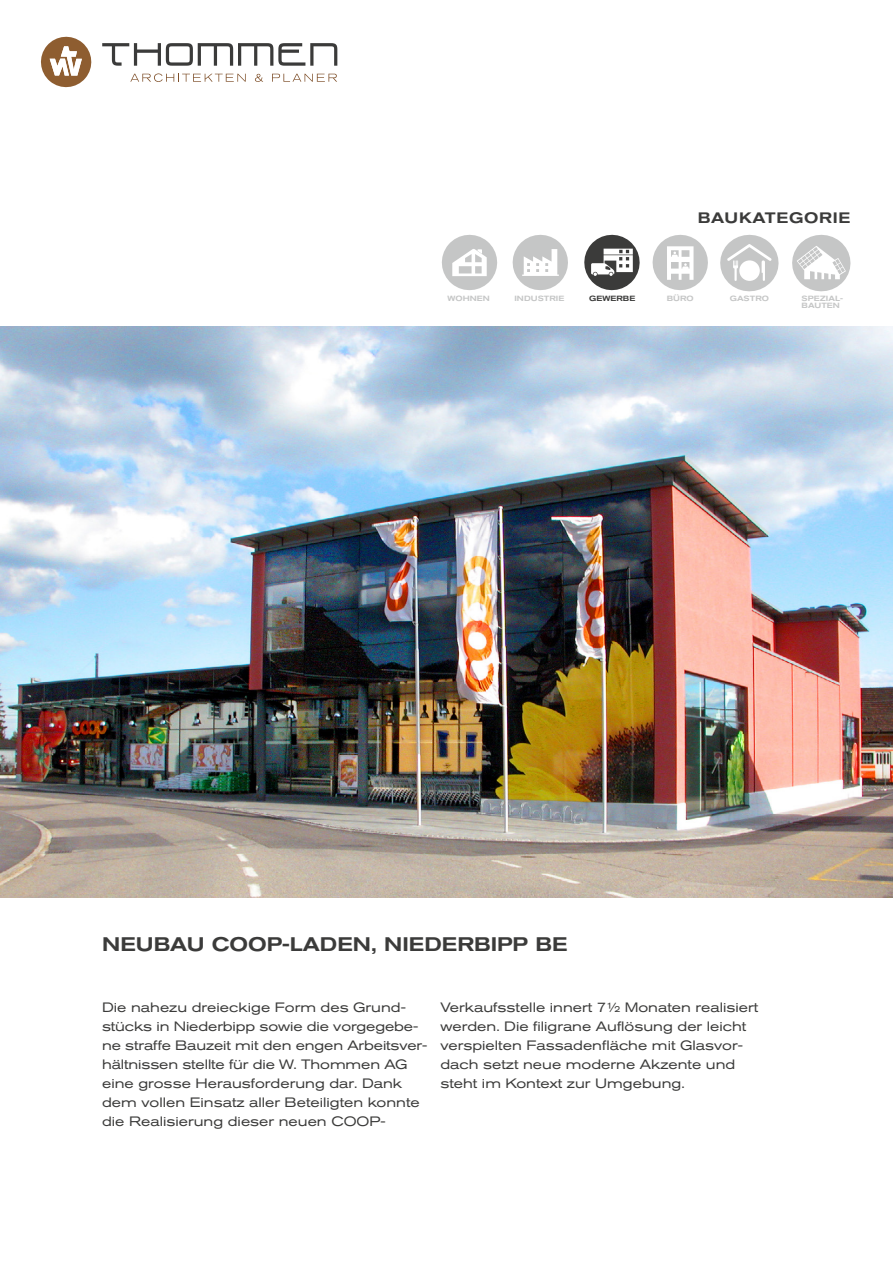
<style>
.page{position:relative;width:893px;height:1263px;background:#fff}
.page>*{position:absolute;margin:0;border:0;box-sizing:border-box;transform-origin:0 0}
.t1{font:500 expanded 19.5px "Akzidenz Grotesk BQ";color:#3b3b3a}
.t2{font:500 expanded 15px "Akzidenz Grotesk BQ";letter-spacing:.05em;color:#3b3b3a}
.t3{font:expanded 13.5px/19px "Akzidenz Grotesk BQ";color:#3b3b3a}
.t4{font:500 expanded 7.5px/7.5px "Akzidenz Grotesk BQ";letter-spacing:.01em;color:#c5c6c6}
.t5{font:500 expanded 7.5px "Akzidenz Grotesk BQ";letter-spacing:.01em;color:#3b3b3a}
</style>
<div class="page">
<svg style="left:130px;top:73px;width:116px;height:9px"></svg>
<svg style="left:255px;top:74px;width:8px;height:8px"></svg>
<svg style="left:272px;top:74px;width:65px;height:8px"></svg>
<svg style="left:102px;top:43px;width:235px;height:23px"></svg>
<svg style="left:41px;top:37px;width:50px;height:50px"></svg>
<img style="left:0;top:327px;width:893px;height:570px">
<svg style="left:442px;top:235px;width:55px;height:55px"></svg>
<svg style="left:512px;top:235px;width:56px;height:55px"></svg>
<svg style="left:720px;top:235px;width:59px;height:57px"></svg>
<svg style="left:584px;top:234px;width:56px;height:57px"></svg>
<svg style="left:652px;top:235px;width:56px;height:55px"></svg>
<svg style="left:792px;top:235px;width:59px;height:57px"></svg>
<p class="t2" style="left:698px;top:209px;width:154px">BAUKATEGORIE</p>
<p class="t4" style="left:447px;top:294px;width:44px">WOHNEN</p>
<p class="t4" style="left:514px;top:294px;width:52px">INDUSTRIE</p>
<p class="t5" style="left:589px;top:294px;width:48px">GEWERBE</p>
<p class="t4" style="left:667px;top:294px;width:29px">BÜRO</p>
<p class="t4" style="left:730px;top:294px;width:41px">GASTRO</p>
<p class="t4" style="left:801px;top:294px;width:43px">SPEZIAL-<br>BAUTEN</p>
<h1 class="t1" style="left:102px;top:933px;width:467px">NEUBAU COOP-LADEN, NIEDERBIPP BE</h1>
<p class="t3" style="left:102px;top:997px;width:327px">Die nahezu dreieckige Form des Grund&shy;stücks in Niederbipp sowie die vorgegebe&shy;ne straffe Bauzeit mit den engen Arbeitsver&shy;hältnissen stellte für die W. Thommen AG eine grosse Herausforderung dar. Dank dem vollen Einsatz aller Beteiligten konnte die Realisierung dieser neuen COOP-</p>
<p class="t3" style="left:440px;top:997px;width:319px">Verkaufsstelle innert 7½ Monaten realisiert werden. Die filigrane Auflösung der leicht verspielten Fassadenfläche mit Glasvor&shy;dach setzt neue moderne Akzente und steht im Kontext zur Umgebung.</p>
</div>
